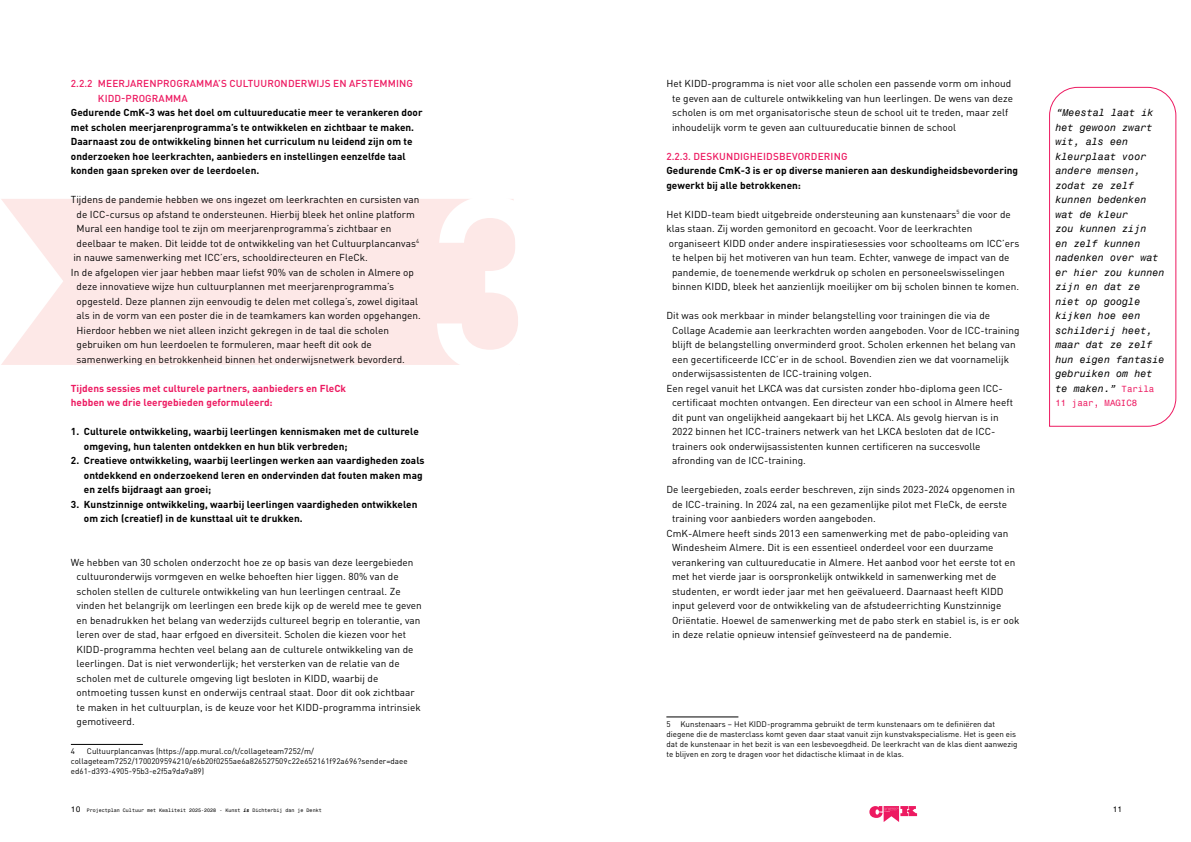
<style>
.page{position:relative;width:1191px;height:842px;background:#fff}
.page>*{position:absolute;margin:0;border:0;box-sizing:border-box;transform-origin:0 0}
.t1{font:500 243.1px "DINOT";color:#fff}
.t2{font:10px/14.5px "DINOT";letter-spacing:.005em;color:#000}
.t3{font:700 10px/14.5px "DINOT";letter-spacing:.005em;color:#000}
.t4{font:italic 10px/14.5px "Monospace 821 BT";letter-spacing:.005em;color:#000}
.t5{font:500 10px/14.5px "DINOT";letter-spacing:.015em;color:#ed1a61}
.t6{font:700 10px/14.5px "DINOT";letter-spacing:.005em;color:#ed1a61}
.t7{font:9px "Monospace 821 BT";letter-spacing:.005em;color:#ed1a61}
.t8{font:8px/10px "DINOT";letter-spacing:.005em;color:#000}
.t9{font:8px "Monospace 821 BT";color:#000}
.t10{font:5px "Monospace 821 BT";color:#000}
.s1{font-style:normal;font-size:9px;color:#ed1a61}
.s2{font-size:8px}
.s3{font-weight:700;font-style:italic}
</style>
<div class="page">
<div style="left:1px;top:199px;width:519px;height:166px;background:#fde8e7"></div>
<svg style="left:1049px;top:87px;width:127px;height:340px"></svg>
<hr style="left:71px;top:744px;width:72px;height:1px;background:#000">
<hr style="left:666px;top:716px;width:72px;height:1px;background:#000">
<svg style="left:869px;top:806px;width:48px;height:16px"></svg>
<p class="t5" style="left:98px;top:76px;width:316px;text-indent:-27px">2.2.2 MEERJARENPROGRAMMA’S CULTUURONDERWIJS EN AFSTEMMING<br>KIDD-PROGRAMMA</p>
<p class="t3" style="left:71px;top:105px;width:353px">Gedurende CmK-3 was het doel om cultuureducatie meer te verankeren door met scholen meerjarenprogramma’s te ontwikkelen en zichtbaar te maken.<br>Daarnaast zou de ontwikkeling binnen het curriculum nu leidend zijn om te onderzoeken hoe leerkrachten, aanbieders en instellingen eenzelfde taal konden gaan spreken over de leerdoelen.</p>
<p class="t2" style="left:71px;top:192px;width:350px">Tijdens de pandemie hebben we ons ingezet om leerkrachten en cursisten van</p>
<p class="t2" style="left:77px;top:206px;width:340px">de ICC-cursus op afstand te ondersteunen. Hierbij bleek het online platform</p>
<p class="t2" style="left:77px;top:221px;width:316px">Mural een handige tool te zijn om meerjarenprogramma’s zichtbaar en</p>
<p class="t2" style="left:77px;top:235px;width:344px">deelbaar te maken. Dit leidde tot de ontwikkeling van het Cultuurplancanvas<sup>4</sup></p>
<p class="t2" style="left:73px;top:250px;width:296px">in nauwe samenwerking met ICC’ers, schooldirecteuren en FleCk.</p>
<p class="t2" style="left:71px;top:264px;width:345px">In de afgelopen vier jaar hebben maar liefst 90% van de scholen in Almere op</p>
<p class="t2" style="left:77px;top:279px;width:319px">deze innovatieve wijze hun cultuurplannen met meerjarenprogramma’s</p>
<p class="t2" style="left:77px;top:293px;width:343px">opgesteld. Deze plannen zijn eenvoudig te delen met collega’s, zowel digitaal</p>
<p class="t2" style="left:77px;top:308px;width:346px">als in de vorm van een poster die in de teamkamers kan worden opgehangen.</p>
<p class="t2" style="left:77px;top:322px;width:314px">Hierdoor hebben we niet alleen inzicht gekregen in de taal die scholen</p>
<p class="t2" style="left:77px;top:337px;width:297px">gebruiken om hun leerdoelen te formuleren, maar heeft dit ook de</p>
<p class="t2" style="left:77px;top:351px;width:330px">samenwerking en betrokkenheid binnen het onderwijsnetwerk bevorderd.</p>
<p class="t6" style="left:71px;top:380px;width:277px">Tijdens sessies met culturele partners, aanbieders en FleCk hebben we drie leergebieden geformuleerd:</p>
<p class="t3" style="left:84px;top:424px;width:336px;text-indent:-13px">1. Culturele ontwikkeling, waarbij leerlingen kennismaken met de culturele omgeving, hun talenten ontdekken en hun blik verbreden;</p>
<p class="t3" style="left:84px;top:453px;width:342px;text-indent:-13px">2. Creatieve ontwikkeling, waarbij leerlingen werken aan vaardigheden zoals ontdekkend en onderzoekend leren en ondervinden dat fouten maken mag en zelfs bijdraagt aan groei;</p>
<p class="t3" style="left:84px;top:496px;width:335px;text-indent:-13px">3. Kunstzinnige ontwikkeling, waarbij leerlingen vaardigheden ontwikkelen om zich (creatief) in de kunsttaal uit te drukken.</p>
<p class="t2" style="left:77px;top:554px;width:347px;text-indent:-6px">We hebben van 30 scholen onderzocht hoe ze op basis van deze leergebieden cultuuronderwijs vormgeven en welke behoeften hier liggen. 80% van de scholen stellen de culturele ontwikkeling van hun leerlingen centraal. Ze vinden het belangrijk om leerlingen een brede kijk op de wereld mee te geven en benadrukken het belang van wederzijds cultureel begrip en tolerantie, van leren over de stad, haar erfgoed en diversiteit. Scholen die kiezen voor het KIDD-programma hechten veel belang aan de culturele ontwikkeling van de leerlingen. Dat is niet verwonderlijk; het versterken van de relatie van de scholen met de culturele omgeving ligt besloten in KIDD, waarbij de ontmoeting tussen kunst en onderwijs centraal staat. Door dit ook zichtbaar te maken in het cultuurplan, is de keuze voor het KIDD-programma intrinsiek gemotiveerd.</p>
<p class="t8" style="left:71px;top:746px;width:6px">4</p>
<p class="t8" style="left:71px;top:746px;width:338px;text-indent:16px">Cultuurplancanvas (https://app.mural.co/t/collageteam7252/m/ collageteam7252/1700209594210/e6b20f0255ae6a826527509c22e652161f92a696?sender=daee ed61-d393-4905-95b3-e2f5a9da9a89)</p>
<h1 class="t1" style="left:427px;top:127px;width:131px">3</h1>
<p class="t2" style="left:672px;top:76px;width:343px;text-indent:-6px">Het KIDD-programma is niet voor alle scholen een passende vorm om inhoud te geven aan de culturele ontwikkeling van hun leerlingen. De wens van deze scholen is om met organisatorische steun de school uit te treden, maar zelf inhoudelijk vorm te geven aan cultuureducatie binnen de school</p>
<p class="t5" style="left:666px;top:148px;width:183px">2.2.3. DESKUNDIGHEIDSBEVORDERING</p>
<p class="t3" style="left:666px;top:163px;width:353px">Gedurende CmK-3 is er op diverse manieren aan deskundigheidsbevordering gewerkt bij alle betrokkenen:</p>
<p class="t2" style="left:666px;top:206px;width:346px">Het KIDD-team biedt uitgebreide ondersteuning aan kunstenaars<sup>5</sup> die voor de</p>
<p class="t2" style="left:666px;top:221px;width:307px">klas staan. Zij worden gemonitord en gecoacht. Voor de leerkrachten</p>
<p class="t2" style="left:669px;top:235px;width:352px">organiseert KIDD onder andere inspiratiesessies voor schoolteams om ICC’ers</p>
<p class="t2" style="left:672px;top:250px;width:339px">te helpen bij het motiveren van hun team. Echter, vanwege de impact van de</p>
<p class="t2" style="left:672px;top:264px;width:334px">pandemie, de toenemende werkdruk op scholen en personeelswisselingen</p>
<p class="t2" style="left:672px;top:279px;width:348px">binnen KIDD, bleek het aanzienlijk moeilijker om bij scholen binnen te komen.</p>
<p class="t2" style="left:666px;top:308px;width:325px">Dit was ook merkbaar in minder belangstelling voor trainingen die via de</p>
<p class="t2" style="left:672px;top:322px;width:349px">Collage Academie aan leerkrachten worden aangeboden. Voor de ICC-training</p>
<p class="t2" style="left:672px;top:337px;width:345px">blijft de belangstelling onverminderd groot. Scholen erkennen het belang van</p>
<p class="t2" style="left:672px;top:351px;width:338px">een gecertificeerde ICC’er in de school. Bovendien zien we dat voornamelijk</p>
<p class="t2" style="left:672px;top:366px;width:201px">onderwijsassistenten de ICC-training volgen.</p>
<p class="t2" style="left:666px;top:380px;width:338px">Een regel vanuit het LKCA was dat cursisten zonder hbo-diploma geen ICC-</p>
<p class="t2" style="left:672px;top:395px;width:342px">certificaat mochten ontvangen. Een directeur van een school in Almere heeft</p>
<p class="t2" style="left:672px;top:409px;width:328px">dit punt van ongelijkheid aangekaart bij het LKCA. Als gevolg hiervan is in</p>
<p class="t2" style="left:672px;top:424px;width:325px">2022 binnen het ICC-trainers netwerk van het LKCA besloten dat de ICC-</p>
<p class="t2" style="left:672px;top:438px;width:310px">trainers ook onderwijsassistenten kunnen certificeren na succesvolle</p>
<p class="t2" style="left:672px;top:453px;width:135px">afronding van de ICC-training.</p>
<p class="t2" style="left:666px;top:482px;width:350px">De leergebieden, zoals eerder beschreven, zijn sinds 2023-2024 opgenomen in</p>
<p class="t2" style="left:672px;top:496px;width:336px">de ICC-training. In 2024 zal, na een gezamenlijke pilot met FleCk, de eerste</p>
<p class="t2" style="left:672px;top:511px;width:205px">training voor aanbieders worden aangeboden.</p>
<p class="t2" style="left:666px;top:525px;width:343px">CmK-Almere heeft sinds 2013 een samenwerking met de pabo-opleiding van</p>
<p class="t2" style="left:672px;top:540px;width:323px">Windesheim Almere. Dit is een essentieel onderdeel voor een duurzame</p>
<p class="t2" style="left:672px;top:554px;width:345px">verankering van cultuureducatie in Almere. Het aanbod voor het eerste tot en</p>
<p class="t2" style="left:672px;top:569px;width:326px">met het vierde jaar is oorspronkelijk ontwikkeld in samenwerking met de</p>
<p class="t2" style="left:672px;top:583px;width:333px">studenten, er wordt ieder jaar met hen geëvalueerd. Daarnaast heeft KIDD</p>
<p class="t2" style="left:672px;top:598px;width:331px">input geleverd voor de ontwikkeling van de afstudeerrichting Kunstzinnige</p>
<p class="t2" style="left:672px;top:612px;width:349px">Oriëntatie. Hoewel de samenwerking met de pabo sterk en stabiel is, is er ook</p>
<p class="t2" style="left:672px;top:627px;width:281px">in deze relatie opnieuw intensief geïnvesteerd na de pandemie.</p>
<p class="t8" style="left:666px;top:719px;width:353px">5 Kunstenaars – Het KIDD-programma gebruikt de term kunstenaars om te definiëren dat diegene die de masterclass komt geven daar staat vanuit zijn kunstvakspecialisme. Het is geen eis dat de kunstenaar in het bezit is van een lesbevoegdheid. De leerkracht van de klas dient aanwezig te blijven en zorg te dragen voor het didactische klimaat in de klas.</p>
<p class="t4" style="left:1055px;top:105px;width:111px">“Meestal laat ik het gewoon zwart wit, als een kleurplaat voor andere mensen, zodat ze zelf kunnen bedenken wat de kleur<br>zou kunnen zijn<br>en zelf kunnen nadenken over wat er hier zou kunnen zijn en dat ze niet op google kijken hoe een schilderij heet, maar dat ze zelf hun eigen fantasie gebruiken om het te maken.” <span class="s1">Tarila</span></p>
<p class="t7" style="left:1055px;top:397px;width:83px">11 jaar, MAGIC8</p>
<p class="t10" style="left:71px;top:807px;width:252px"><span class="s2">10</span> Projectplan Cultuur met Kwaliteit 2025-2028 - Kunst <span class="s3">ís</span> Dichterbij dan je Denkt</p>
<p class="t9" style="left:1112px;top:804px;width:11px">11</p>
</div>
